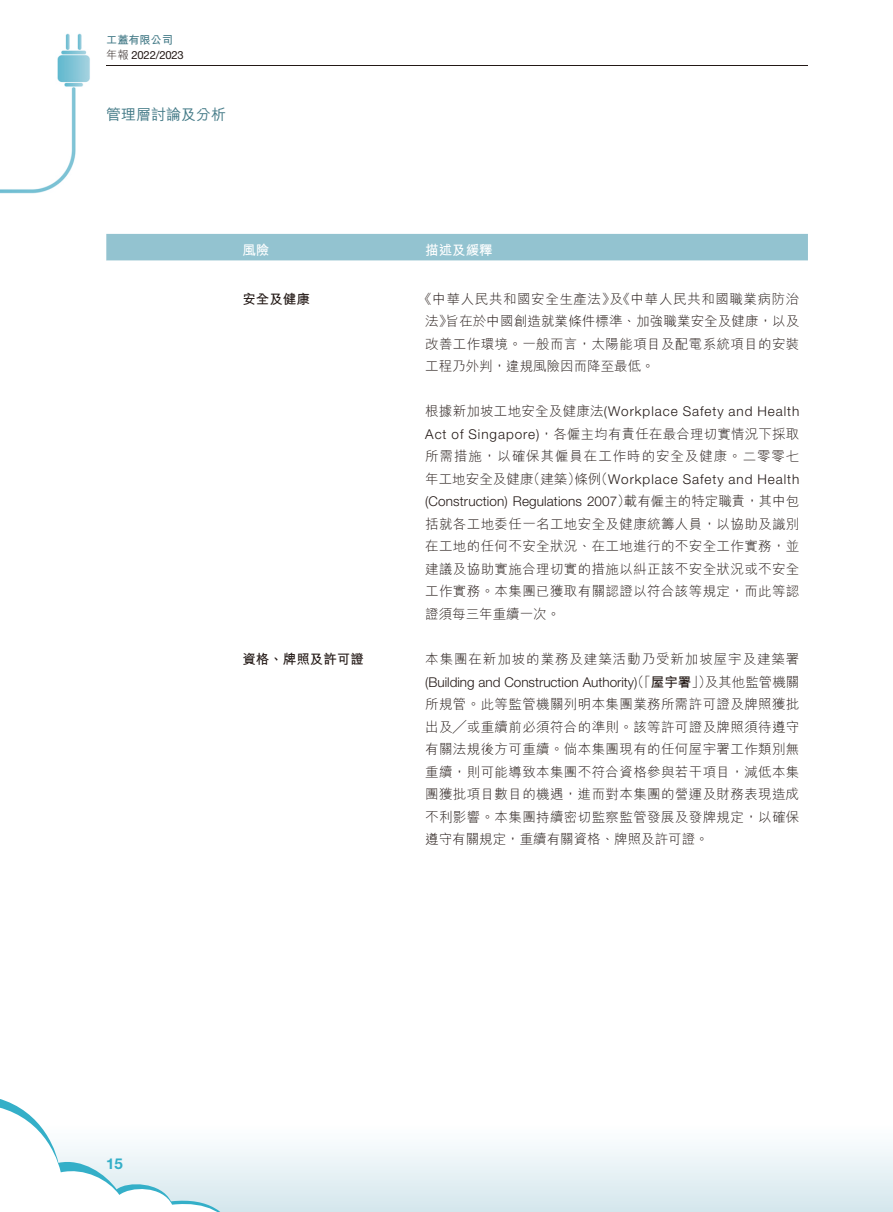
<style>
.page{position:relative;width:893px;height:1212px;background:#fff}
.page>*{position:absolute;margin:0;border:0;box-sizing:border-box;transform-origin:0 0}
.t1{font:15px "M Hei HK Medium E Ten B5 H";color:#427986}
.t2{font:700 15px "Helvetica Neue LT Std";color:#34afc8}
.t3{font:13.5px/22.5px "M Hei HK Light E Ten B5 H";letter-spacing:.03em;color:#231916;text-align:justify}
.t4{font:300 13.5px/22.5px "Helvetica Neue LT Std";letter-spacing:.01em;color:#231916}
.t5{font:13.5px/22.5px "M Hei HK Light E Ten B5 H";letter-spacing:.07em;color:#231916}
.t6{font:300 13.5px "Helvetica Neue LT Std";letter-spacing:.07em;color:#231916}
.t7{font:13.5px "M Hei HK Bold E Ten B5 H";color:#231916}
.t8{font:13.5px "M Hei HK Bold E Ten B5 H";color:#fff}
.t9{font:11.25px "Helvetica Neue LT Std";letter-spacing:-.015em;color:#231916}
.t10{font:11.25px "M Hei HK Bold E Ten B5 H";letter-spacing:-.015em;color:#427986}
.s1{font-family:"M Hei HK Light E Ten B5 H"}
.s2{font-family:"M Hei HK Light E Ten B5 H";font-weight:400}
.s3{font-family:"Helvetica Neue LT Std";font-weight:300}
.s4{font-family:"M Hei HK Bold E Ten B5 H";font-weight:400}
</style>
<div class="page">
<div style="left:0;top:1050px;width:893px;height:162px;background:linear-gradient(to bottom,#fff,#ddecf1)"></div>
<svg style="left:0;top:1095px;width:235px;height:117px"></svg>
<img style="left:0;top:33px;width:90px;height:161px">
<hr style="left:106px;top:65px;width:702px;height:1px;background:#231916">
<div style="left:106px;top:234px;width:702px;height:27px;background:#93c3d0"></div>
<p class="t10" style="left:106px;top:36px;width:68px">工蓋有限公司</p>
<p class="t9" style="left:106px;top:51px;width:79px"><span class="s1">年報</span> 2022/2023</p>
<p class="t1" style="left:106px;top:108px;width:121px">管理層討論及分析</p>
<p class="t8" style="left:242px;top:244px;width:28px">風險</p>
<p class="t8" style="left:425px;top:244px;width:69px">描述及緩釋</p>
<p class="t7" style="left:242px;top:294px;width:69px">安全及健康</p>
<p class="t3" style="left:425px;top:289px;width:376px;text-indent:-7px">《中華人民共和國安全生產法》及《中華人民共和國職業病防治法》旨在於中國創造就業條件標準、加強職業安全及健康，以及改善工作環境。一般而言，太陽能項目及配電系統項目的安裝工程乃外判，違規風險因而降至最低。</p>
<p class="t6" style="left:425px;top:407px;width:376px"><span class="s2">根據新加坡工地安全及健康法</span>(Workplace Safety and Health</p>
<p class="t5" style="left:425px;top:424px;width:376px"><span class="s3">Act of Singapore)</span>，各僱主均有責任在最合理切實情況下採取所需措施，以確保其僱員在工作時的安全及健康。二零零七</p>
<p class="t4" style="left:425px;top:470px;width:376px"><span class="s2">年工地安全及健康（建築）條例（</span>Workplace Safety and Health (Construction) Regulations 2007<span class="s2">）載有僱主的特定職責，其中包</span></p>
<p class="t3" style="left:425px;top:514px;width:376px">括就各工地委任一名工地安全及健康統籌人員，以協助及識別在工地的任何不安全狀況、在工地進行的不安全工作實務，並建議及協助實施合理切實的措施以糾正該不安全狀況或不安全工作實務。本集團已獲取有關認證以符合該等規定，而此等認證須每三年重續一次。</p>
<p class="t7" style="left:242px;top:654px;width:123px">資格、牌照及許可證</p>
<p class="t5" style="left:425px;top:649px;width:376px">本集團在新加坡的業務及建築活動乃受新加坡屋宇及建築署</p>
<p class="t4" style="left:425px;top:672px;width:376px">(Building and Construction Authority)<span class="s2">（「</span><span class="s4">屋宇署</span><span class="s2">」）及其他監管機關</span></p>
<p class="t3" style="left:425px;top:694px;width:376px">所規管。此等監管機關列明本集團業務所需許可證及牌照獲批出及╱或重續前必須符合的準則。該等許可證及牌照須待遵守有關法規後方可重續。倘本集團現有的任何屋宇署工作類別無重續，則可能導致本集團不符合資格參與若干項目，減低本集團獲批項目數目的機遇，進而對本集團的營運及財務表現造成不利影響。本集團持續密切監察監管發展及發牌規定，以確保遵守有關規定，重續有關資格、牌照及許可證。</p>
<p class="t2" style="left:106px;top:1158px;width:18px">15</p>
</div>
